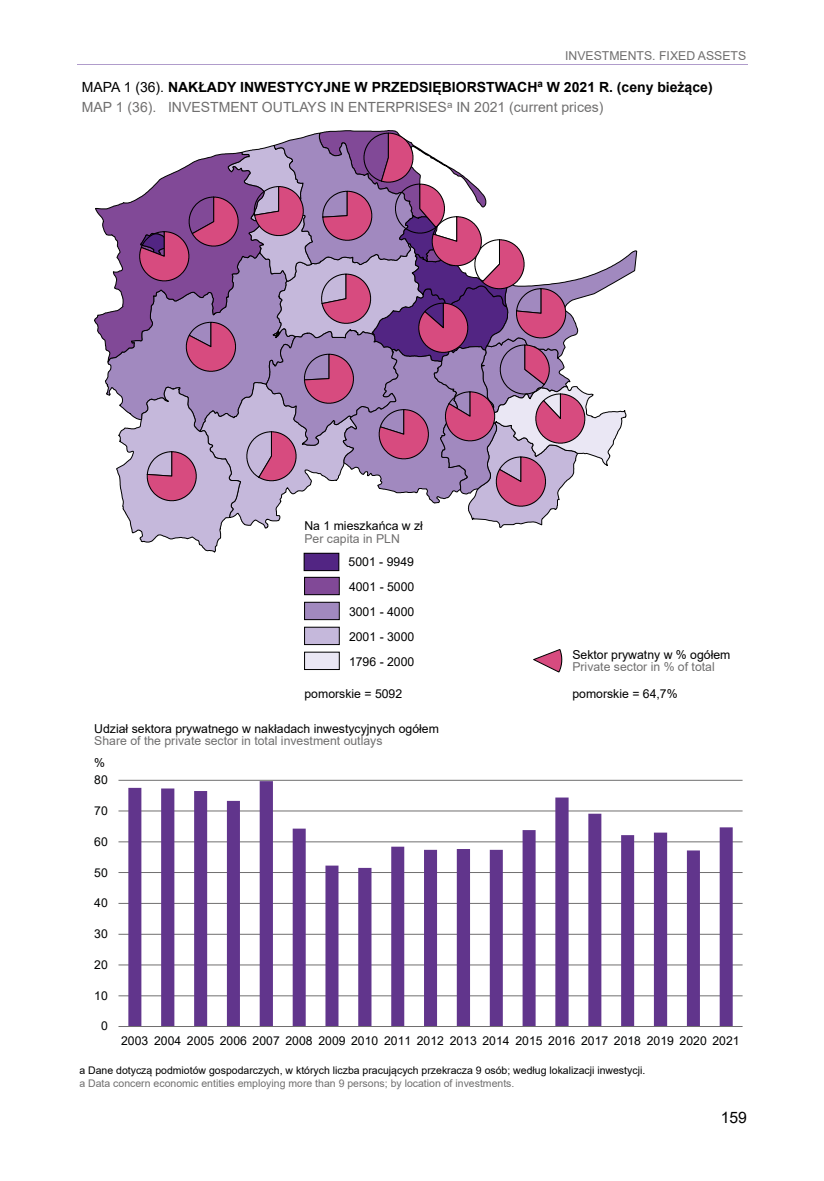
<style>
.page{position:relative;width:824px;height:1181px;background:#fff}
.page>*{position:absolute;margin:0;border:0;box-sizing:border-box;transform-origin:0 0}
.t1{font:15.75px "Arial";color:#000}
.Tytuł_tablicy_pl{font:700 14px "Arial";color:#000}
.Tytuł_wykres_ang{font:14px "Arial";color:#706f6f}
.t2{font:12.25px/12.6px "Arial";color:#000}
.t3{font:12.25px "Arial";letter-spacing:-.005em;color:#010202}
.t4{font:12.25px/12.6px "Arial";color:#706f6f}
.Notka_pl{font:10.5px "Arial";color:#000}
.Notka_ang{font:10.5px "Arial";color:#706f6f}
.s1{font-weight:400}
.s2{color:#706f6f}
.s3{color:#000}
</style>
<div class="page">
<hr style="left:77px;top:64px;width:670px;height:1px;background:#b09ccb">
<div style="left:304px;top:577px;width:35px;height:18px;background:#814997"></div>
<div style="left:304px;top:577px;width:35px;height:18px;border:1px solid #000"></div>
<div style="left:304px;top:553px;width:35px;height:17px;background:#522583"></div>
<div style="left:304px;top:553px;width:35px;height:18px;border:1px solid #000"></div>
<div style="left:304px;top:602px;width:35px;height:17px;background:#a189bf"></div>
<div style="left:304px;top:602px;width:35px;height:18px;border:1px solid #000"></div>
<div style="left:304px;top:627px;width:35px;height:17px;background:#c5b8db"></div>
<div style="left:304px;top:627px;width:35px;height:18px;border:1px solid #000"></div>
<div style="left:304px;top:652px;width:35px;height:17px;background:#eae7f4"></div>
<div style="left:304px;top:652px;width:35px;height:18px;border:1px solid #000"></div>
<svg style="left:533px;top:649px;width:29px;height:23px"></svg>
<svg style="left:94px;top:130px;width:543px;height:423px"></svg>
<hr style="left:118px;top:780px;width:624px;height:1px;background:#706f6f">
<hr style="left:118px;top:810px;width:624px;height:1px;background:#706f6f">
<hr style="left:118px;top:841px;width:624px;height:1px;background:#706f6f">
<hr style="left:118px;top:872px;width:624px;height:1px;background:#706f6f">
<hr style="left:118px;top:903px;width:624px;height:1px;background:#706f6f">
<hr style="left:118px;top:934px;width:624px;height:1px;background:#706f6f">
<hr style="left:118px;top:964px;width:624px;height:1px;background:#706f6f">
<hr style="left:118px;top:995px;width:624px;height:1px;background:#706f6f">
<svg style="left:128px;top:781px;width:604px;height:245px"></svg>
<hr style="left:118px;top:1026px;width:624px;height:1px;background:#706f6f">
<p class="t4" style="left:565px;top:49px;width:183px">INVESTMENTS. FIXED ASSETS</p>
<p class="Tytuł_tablicy_pl" style="left:82px;top:77px;width:632px"><span class="s1">MAPA 1 (36).</span> NAKŁADY INWESTYCYJNE W PRZEDSIĘBIORSTWACH<sup>a</sup> W 2021 R. (ceny bieżące)</p>
<p class="Tytuł_wykres_ang" style="left:82px;top:98px;width:523px">MAP 1 (36). INVESTMENT OUTLAYS IN ENTERPRISES<sup>a</sup> IN 2021 (current prices)</p>
<p class="t2" style="left:304px;top:519px;width:120px">Na 1 mieszkańca w zł<br><span class="s2">Per capita in PLN</span></p>
<p class="t2" style="left:348px;top:555px;width:67px">5001 - 9949</p>
<p class="t2" style="left:349px;top:580px;width:67px">4001 - 5000</p>
<p class="t2" style="left:349px;top:605px;width:67px">3001 - 4000</p>
<p class="t2" style="left:349px;top:630px;width:67px">2001 - 3000</p>
<p class="t2" style="left:349px;top:655px;width:67px">1796 - 2000</p>
<p class="t4" style="left:572px;top:648px;width:159px"><span class="s3">Sektor prywatny w % ogółem<br></span>Private sector in % of total</p>
<p class="t2" style="left:304px;top:687px;width:99px">pomorskie = 5092</p>
<p class="t2" style="left:572px;top:687px;width:107px">pomorskie = 64,7%</p>
<p class="t2" style="left:94px;top:722px;width:346px">Udział sektora prywatnego w nakładach inwestycyjnych ogółem<br><span class="s2">Share of the private sector in total investment outlays</span></p>
<p class="t2" style="left:94px;top:756px;width:12px">%</p>
<p class="t3" style="left:94px;top:771px;width:15px">80</p>
<p class="t3" style="left:94px;top:802px;width:15px">70</p>
<p class="t3" style="left:94px;top:833px;width:15px">60</p>
<p class="t3" style="left:94px;top:864px;width:15px">50</p>
<p class="t3" style="left:94px;top:894px;width:15px">40</p>
<p class="t3" style="left:94px;top:925px;width:15px">30</p>
<p class="t3" style="left:94px;top:956px;width:15px">20</p>
<p class="t3" style="left:94px;top:987px;width:15px">10</p>
<p class="t3" style="left:101px;top:1017px;width:8px">0</p>
<p class="t3" style="left:121px;top:1032px;width:619px">2003 2004 2005 2006 2007 2008 2009 2010 2011 2012 2013 2014 2015 2016 2017 2018 2019 2020 2021</p>
<p class="Notka_pl" style="left:79px;top:1063px;width:567px">a Dane dotyczą podmiotów gospodarczych, w których liczba pracujących przekracza 9 osób; według lokalizacji inwestycji.</p>
<p class="Notka_ang" style="left:79px;top:1075px;width:436px">a Data concern economic entities employing more than 9 persons; by location of investments.</p>
<p class="t1" style="left:720px;top:1106px;width:28px">159</p>
</div>
